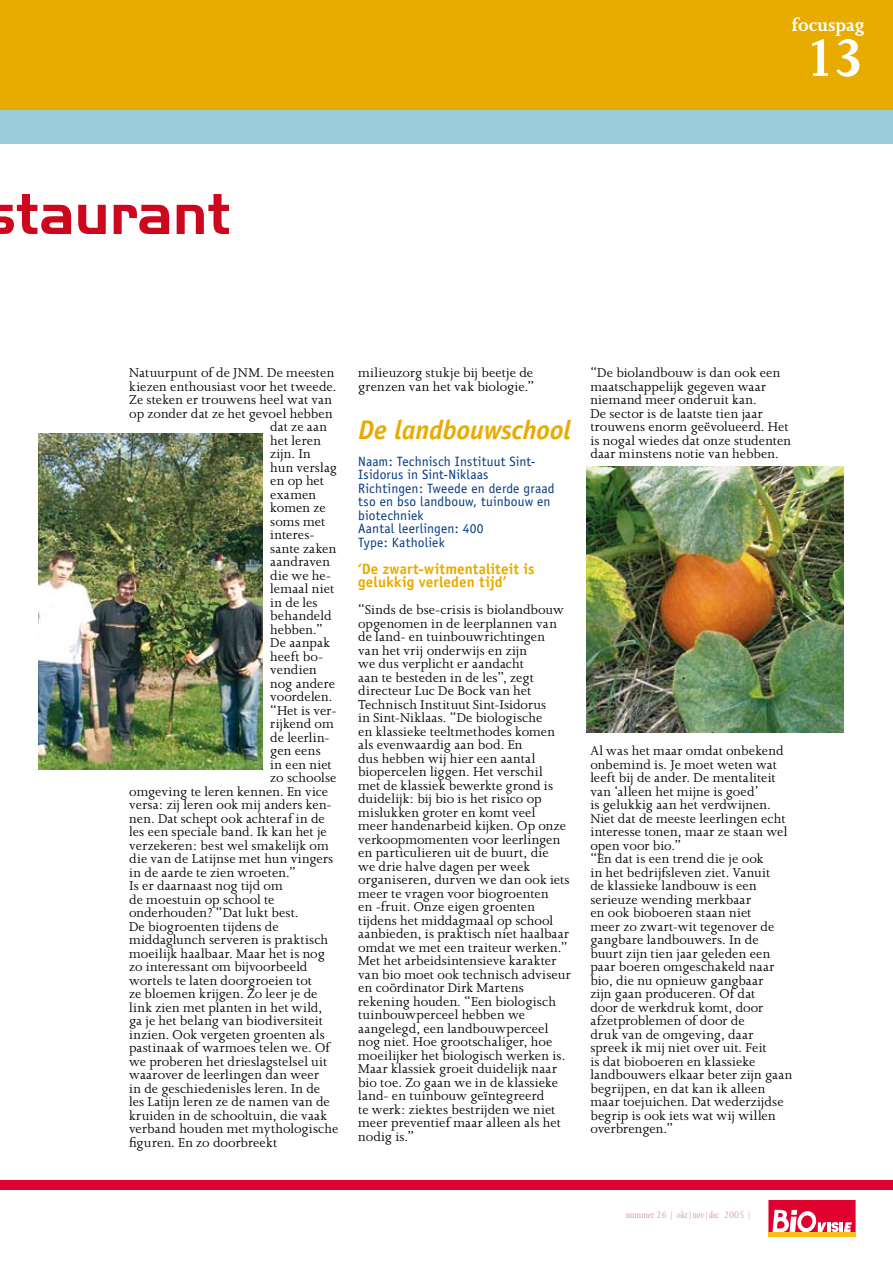
<style>
.page{position:relative;width:893px;height:1263px;background:#fff}
.page>*{position:absolute;margin:0;border:0;box-sizing:border-box;transform-origin:0 0}
.t1{font:700 60px "Handel Got D";color:#cc071e}
.t2{font:54px "Joanna Bold FO";color:#fff}
.t3{font:italic 700 27px "Officina Sans";letter-spacing:-.01em;color:#e8ab00}
.t4{font:18px "Joanna Bold FO";color:#fff}
.t5{font:700 15px/13.5px "Officina Sans";letter-spacing:.01em;color:#e8ab00}
.t6{font:13.5px/13.5px "Officina Sans";letter-spacing:.01em;color:#003882}
.t7{font:13.2px/13.5px "Joanna Regular FO";letter-spacing:.01em;color:#000}
.t8{font:9.75px "Joanna Italic FO";color:#d798bf}
</style>
<div class="page">
<div style="left:0;top:1181px;width:893px;height:9px;background:#df0030"></div>
<div style="left:0;top:0;width:893px;height:110px;background:#e8ab00"></div>
<div style="left:0;top:110px;width:893px;height:34px;background:#99cdda"></div>
<div style="left:768px;top:1200px;width:87px;height:33px;background:#df0030"></div>
<svg style="left:772px;top:1210px;width:80px;height:22px"></svg>
<div style="left:768px;top:1232px;width:87px;height:5px;background:#fbbd1a"></div>
<img style="left:38px;top:434px;width:224px;height:336px">
<img style="left:587px;top:466px;width:256px;height:267px">
<h1 class="t1" style="left:16px;top:180px;width:216px">taurant</h1>
<h3 class="t4" style="left:792px;top:14px;width:74px">focuspag</h3>
<h2 class="t2" style="left:807px;top:25px;width:50px">13</h2>
<p class="t7" style="left:129px;top:366px;width:207px">Natuurpunt of de JNM. De meesten</p>
<p class="t7" style="left:129px;top:380px;width:209px">kiezen enthousiast voor het tweede.</p>
<p class="t7" style="left:129px;top:393px;width:204px">Ze steken er trouwens heel wat van</p>
<p class="t7" style="left:129px;top:407px;width:205px">op zonder dat ze het gevoel hebben</p>
<p class="t7" style="left:270px;top:420px;width:58px">dat ze aan</p>
<p class="t7" style="left:270px;top:434px;width:52px">het leren</p>
<p class="t7" style="left:270px;top:447px;width:42px">zijn. In</p>
<p class="t7" style="left:270px;top:461px;width:68px">hun verslag</p>
<p class="t7" style="left:270px;top:474px;width:55px">en op het</p>
<p class="t7" style="left:270px;top:488px;width:47px">examen</p>
<p class="t7" style="left:270px;top:501px;width:57px">komen ze</p>
<p class="t7" style="left:270px;top:515px;width:57px">soms met</p>
<p class="t7" style="left:270px;top:528px;width:46px">interes-</p>
<p class="t7" style="left:270px;top:542px;width:68px">sante zaken</p>
<p class="t7" style="left:270px;top:555px;width:61px">aandraven</p>
<p class="t7" style="left:270px;top:569px;width:62px">die we he-</p>
<p class="t7" style="left:270px;top:582px;width:65px">lemaal niet</p>
<p class="t7" style="left:270px;top:596px;width:49px">in de les</p>
<p class="t7" style="left:270px;top:609px;width:63px">behandeld</p>
<p class="t7" style="left:270px;top:623px;width:54px">hebben.”</p>
<p class="t7" style="left:270px;top:636px;width:61px">De aanpak</p>
<p class="t7" style="left:270px;top:650px;width:55px">heeft bo-</p>
<p class="t7" style="left:270px;top:663px;width:48px">vendien</p>
<p class="t7" style="left:270px;top:677px;width:66px">nog andere</p>
<p class="t7" style="left:270px;top:690px;width:64px">voordelen.</p>
<p class="t7" style="left:270px;top:704px;width:68px">“Het is ver-</p>
<p class="t7" style="left:270px;top:717px;width:65px">rijkend om</p>
<p class="t7" style="left:270px;top:731px;width:61px">de leerlin-</p>
<p class="t7" style="left:270px;top:744px;width:52px">gen eens</p>
<p class="t7" style="left:270px;top:758px;width:63px">in een niet</p>
<p class="t7" style="left:270px;top:771px;width:68px">zo schoolse</p>
<p class="t7" style="left:129px;top:785px;width:200px">omgeving te leren kennen. En vice</p>
<p class="t7" style="left:129px;top:798px;width:204px">versa: zij leren ook mij anders ken-</p>
<p class="t7" style="left:129px;top:812px;width:197px">nen. Dat schept ook achteraf in de</p>
<p class="t7" style="left:129px;top:825px;width:199px">les een speciale band. Ik kan het je</p>
<p class="t7" style="left:129px;top:839px;width:201px">verzekeren: best wel smakelijk om</p>
<p class="t7" style="left:129px;top:852px;width:205px">die van de Latijnse met hun vingers</p>
<p class="t7" style="left:129px;top:866px;width:168px">in de aarde te zien wroeten.”</p>
<p class="t7" style="left:129px;top:879px;width:155px">Is er daarnaast nog tijd om</p>
<p class="t7" style="left:129px;top:893px;width:147px">de moestuin op school te</p>
<p class="t7" style="left:129px;top:906px;width:171px">onderhouden? “Dat lukt best.</p>
<p class="t7" style="left:129px;top:920px;width:151px">De biogroenten tijdens de</p>
<p class="t7" style="left:129px;top:933px;width:201px">middaglunch serveren is praktisch</p>
<p class="t7" style="left:129px;top:947px;width:197px">moeilijk haalbaar. Maar het is nog</p>
<p class="t7" style="left:129px;top:960px;width:180px">zo interessant om bijvoorbeeld</p>
<p class="t7" style="left:129px;top:974px;width:184px">wortels te laten doorgroeien tot</p>
<p class="t7" style="left:129px;top:987px;width:190px">ze bloemen krijgen. Zo leer je de</p>
<p class="t7" style="left:129px;top:1001px;width:195px">link zien met planten in het wild,</p>
<p class="t7" style="left:129px;top:1014px;width:195px">ga je het belang van biodiversiteit</p>
<p class="t7" style="left:129px;top:1028px;width:197px">inzien. Ook vergeten groenten als</p>
<p class="t7" style="left:129px;top:1041px;width:202px">pastinaak of warmoes telen we. Of</p>
<p class="t7" style="left:129px;top:1055px;width:200px">we proberen het drieslagstelsel uit</p>
<p class="t7" style="left:129px;top:1068px;width:192px">waarover de leerlingen dan weer</p>
<p class="t7" style="left:129px;top:1082px;width:193px">in de geschiedenisles leren. In de</p>
<p class="t7" style="left:129px;top:1095px;width:202px">les Latijn leren ze de namen van de</p>
<p class="t7" style="left:129px;top:1109px;width:200px">kruiden in de schooltuin, die vaak</p>
<p class="t7" style="left:129px;top:1122px;width:211px">verband houden met mythologische</p>
<p class="t7" style="left:129px;top:1136px;width:150px">figuren. En zo doorbreekt</p>
<p class="t7" style="left:358px;top:366px;width:178px">milieuzorg stukje bij beetje de grenzen van het vak biologie.”</p>
<h3 class="t3" style="left:358px;top:413px;width:214px">De landbouwschool</h3>
<p class="t6" style="left:358px;top:454px;width:198px">Naam: Technisch Instituut Sint-<br>Isidorus in Sint-Niklaas<br>Richtingen: Tweede en derde graad tso en bso landbouw, tuinbouw en biotechniek<br>Aantal leerlingen: 400<br>Type: Katholiek</p>
<p class="t5" style="left:358px;top:562px;width:178px">‘De zwart-witmentaliteit is gelukkig verleden tijd’</p>
<p class="t7" style="left:358px;top:603px;width:214px">“Sinds de bse-crisis is biolandbouw opgenomen in de leerplannen van de land- en tuinbouwrichtingen<br>van het vrij onderwijs en zijn<br>we dus verplicht er aandacht<br>aan te besteden in de les”, zegt directeur Luc De Bock van het<br>Technisch Instituut Sint-Isidorus<br>in Sint-Niklaas. “De biologische<br>en klassieke teeltmethodes komen als evenwaardig aan bod. En<br>dus hebben wij hier een aantal biopercelen liggen. Het verschil<br>met de klassiek bewerkte grond is duidelijk: bij bio is het risico op mislukken groter en komt veel<br>meer handenarbeid kijken. Op onze verkoopmomenten voor leerlingen en particulieren uit de buurt, die<br>we drie halve dagen per week organiseren, durven we dan ook iets meer te vragen voor biogroenten<br>en -fruit. Onze eigen groenten tijdens het middagmaal op school aanbieden, is praktisch niet haalbaar omdat we met een traiteur werken.”<br>Met het arbeidsintensieve karakter van bio moet ook technisch adviseur en coördinator Dirk Martens rekening houden. “Een biologisch tuinbouwperceel hebben we aangelegd, een landbouwperceel nog niet. Hoe grootschaliger, hoe moeilijker het biologisch werken is.<br>Maar klassiek groeit duidelijk naar bio toe. Zo gaan we in de klassieke land- en tuinbouw geïntegreerd<br>te werk: ziektes bestrijden we niet meer preventief maar alleen als het nodig is.”</p>
<p class="t7" style="left:590px;top:366px;width:202px">“De biolandbouw is dan ook een maatschappelijk gegeven waar niemand meer onderuit kan.<br>De sector is de laatste tien jaar trouwens enorm geëvolueerd. Het is nogal wiedes dat onze studenten daar minstens notie van hebben.</p>
<p class="t7" style="left:590px;top:744px;width:204px">Al was het maar omdat onbekend onbemind is. Je moet weten wat leeft bij de ander. De mentaliteit van ‘alleen het mijne is goed’<br>is gelukkig aan het verdwijnen.<br>Niet dat de meeste leerlingen echt interesse tonen, maar ze staan wel open voor bio.”<br>“En dat is een trend die je ook<br>in het bedrijfsleven ziet. Vanuit<br>de klassieke landbouw is een serieuze wending merkbaar<br>en ook bioboeren staan niet<br>meer zo zwart-wit tegenover de gangbare landbouwers. In de buurt zijn tien jaar geleden een paar boeren omgeschakeld naar bio, die nu opnieuw gangbaar<br>zijn gaan produceren. Of dat<br>door de werkdruk komt, door afzetproblemen of door de<br>druk van de omgeving, daar spreek ik mij niet over uit. Feit<br>is dat bioboeren en klassieke landbouwers elkaar beter zijn gaan begrijpen, en dat kan ik alleen maar toejuichen. Dat wederzijdse begrip is ook iets wat wij willen overbrengen.”</p>
<p class="t8" style="left:626px;top:1208px;width:127px">nummer 26 | okt|nov|dec 2005 |</p>
</div>
